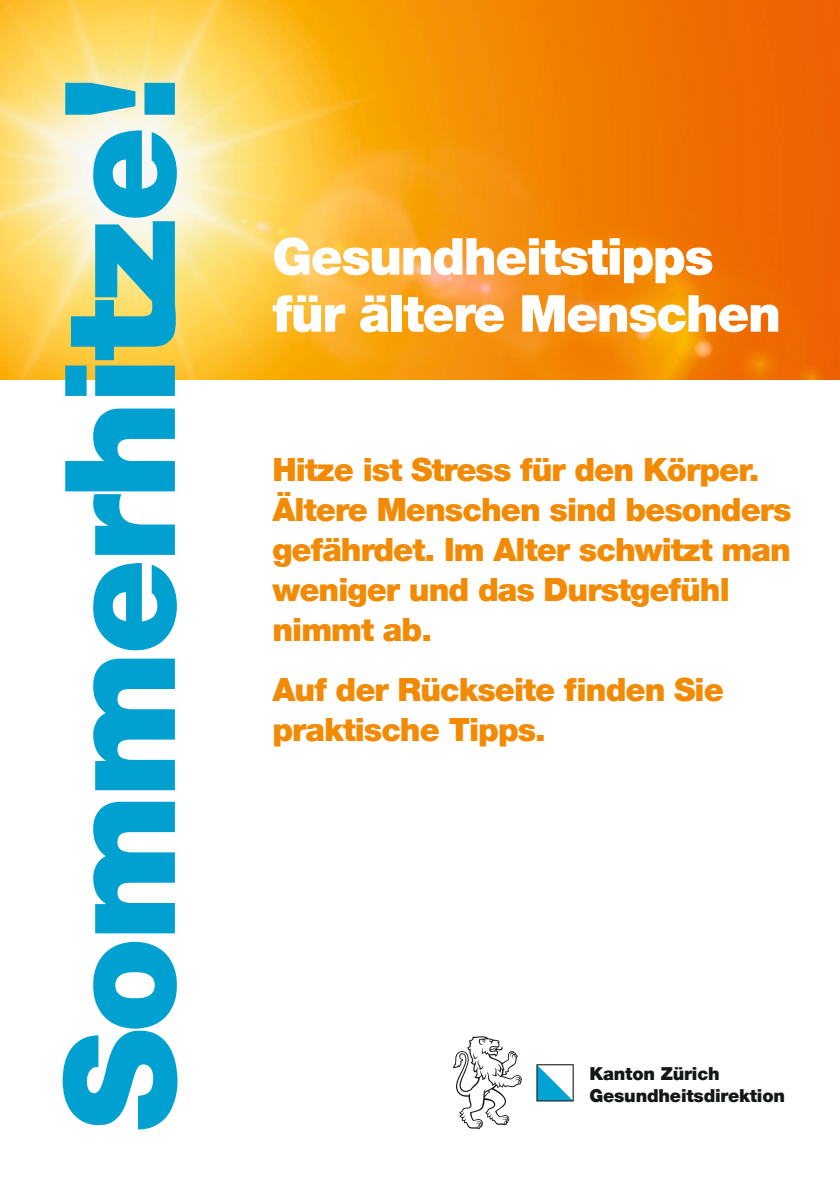
<style>
.page{position:relative;width:840px;height:1191px;background:#fff}
.page>*{position:absolute;margin:0;border:0;box-sizing:border-box;transform-origin:0 0}
.t1{font:900 153.4px "Helvetica Neue LT Com";letter-spacing:-.03em;color:#00a0d1}
.t2{font:900 51px/57px "Helvetica Neue LT Com";letter-spacing:-.03em;color:#fff}
.t3{font:900 32px/40px "Helvetica Neue LT Com";letter-spacing:-.03em;color:#f38a03}
.t4{font:900 17.8px/22px "Helvetica Neue LT Com";letter-spacing:-.01em;color:#151616}
</style>
<div class="page">
<img style="left:0;top:0;width:839px;height:380px">
<div style="left:535px;top:1062px;width:39px;height:40px;border:3px solid #fff"></div>
<svg style="left:452px;top:1036px;width:69px;height:93px"></svg>
<svg style="left:536px;top:1064px;width:37px;height:37px"></svg>
<h1 class="t1" style="left:28px;top:1131px;width:1058px;rotate:-90deg">Sommerhitze!</h1>
<h2 class="t2" style="left:272px;top:228px;width:510px">Gesundheitstipps für ältere Menschen</h2>
<p class="t3" style="left:272px;top:449px;width:520px">Hitze ist Stress für den Körper.<br>Ältere Menschen sind besonders gefährdet. Im Alter schwitzt man weniger und das Durstgefühl nimmt ab.</p>
<p class="t3" style="left:272px;top:669px;width:453px">Auf der Rückseite finden Sie praktische Tipps.</p>
<p class="t4" style="left:589px;top:1062px;width:197px">Kanton Zürich<br>Gesundheitsdirektion</p>
</div>
